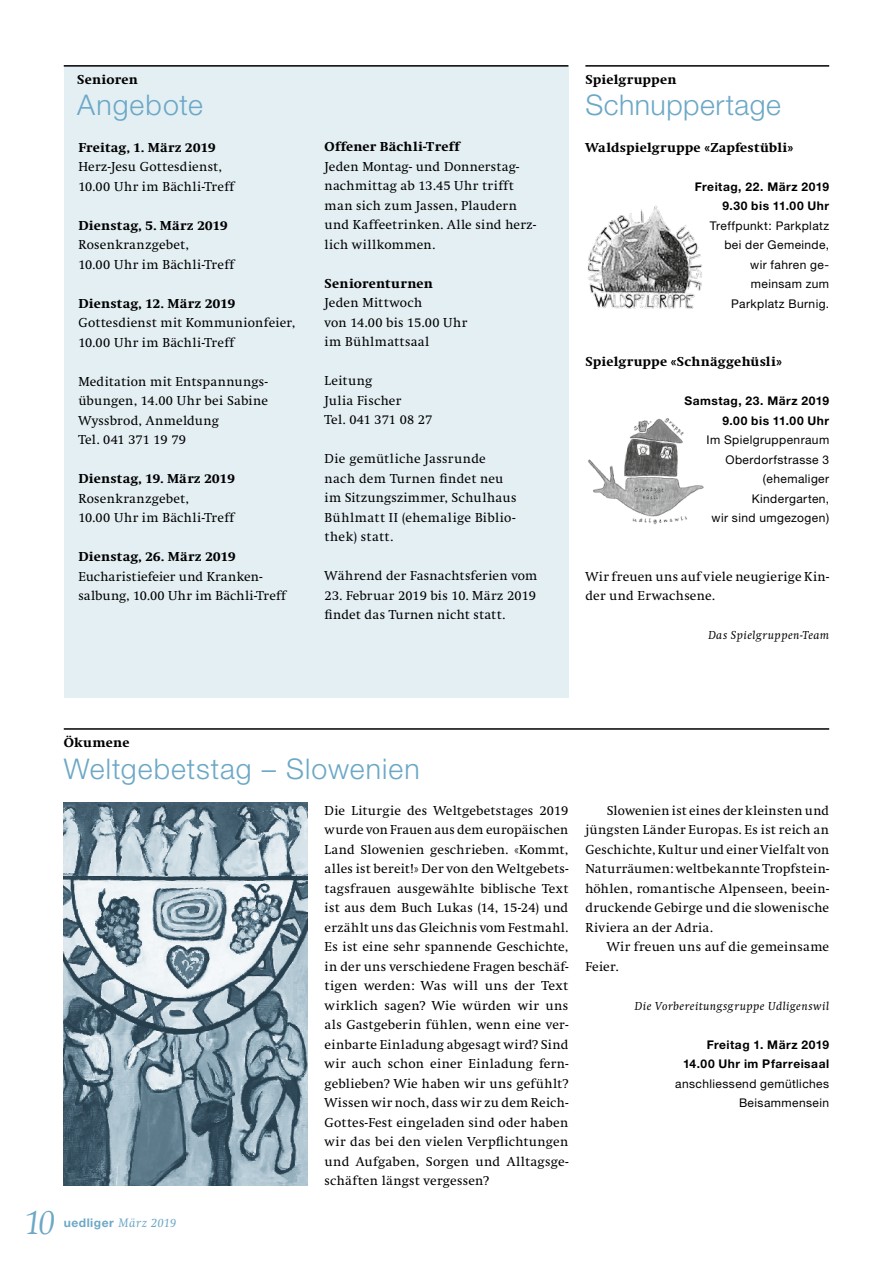
<style>
.page{position:relative;width:893px;height:1263px;background:#fff}
.page>*{position:absolute;margin:0;border:0;box-sizing:border-box;transform-origin:0 0}
.t1{font:italic 300 36px "Swift";color:#6ca8c6}
.t2{font:300 28.5px "Helvetica Neue";letter-spacing:.03em;color:#6ca8c6}
.t3{font:13.5px/19.5px "Swift";letter-spacing:.02em;color:#000}
.t4{font:800 13.5px "Swift";letter-spacing:.02em;color:#000}
.t5{font:12px/19.5px "Helvetica Neue";letter-spacing:.035em;color:#000;text-align:right}
.t6{font:700 12px/19.5px "Helvetica Neue";letter-spacing:.045em;color:#000;text-align:right}
.t7{font:italic 12px "Swift";letter-spacing:.045em;color:#000}
.t8{font:700 12px "Helvetica Neue";letter-spacing:.045em;color:#6ca8c6}
.s1{font-family:"Swift";font-weight:400;font-style:italic;font-size:12.75px}
</style>
<div class="page">
<hr style="left:585px;top:65px;width:244px;height:2px;background:#000">
<img style="left:588px;top:418px;width:116px;height:107px">
<div style="left:64px;top:65px;width:504px;height:633px;background:#e2eef4"></div>
<hr style="left:64px;top:65px;width:504px;height:2px;background:#000">
<hr style="left:64px;top:728px;width:765px;height:2px;background:#000">
<img style="left:64px;top:803px;width:244px;height:382px">
<img style="left:588px;top:205px;width:114px;height:104px">
<p class="t4" style="left:77px;top:72px;width:62px">Senioren</p>
<h2 class="t2" style="left:77px;top:88px;width:127px">Angebote</h2>
<p class="t4" style="left:78px;top:140px;width:139px">Freitag, 1. März 2019</p>
<p class="t3" style="left:78px;top:157px;width:157px">Herz-Jesu Gottesdienst,<br>10.00 Uhr im Bächli-Treff</p>
<p class="t4" style="left:78px;top:218px;width:151px">Dienstag, 5. März 2019</p>
<p class="t3" style="left:78px;top:235px;width:157px">Rosenkranzgebet,<br>10.00 Uhr im Bächli-Treff</p>
<p class="t4" style="left:78px;top:296px;width:158px">Dienstag, 12. März 2019</p>
<p class="t3" style="left:78px;top:313px;width:219px">Gottesdienst mit Kommunionfeier,<br>10.00 Uhr im Bächli-Treff</p>
<p class="t3" style="left:78px;top:372px;width:191px">Meditation mit Entspannungs&shy;übungen, 14.00 Uhr bei Sabine<br>Wyssbrod, Anmeldung<br>Tel. 041 371 19 79</p>
<p class="t4" style="left:78px;top:471px;width:158px">Dienstag, 19. März 2019</p>
<p class="t3" style="left:78px;top:489px;width:157px">Rosenkranzgebet,<br>10.00 Uhr im Bächli-Treff</p>
<p class="t4" style="left:78px;top:549px;width:159px">Dienstag, 26. März 2019</p>
<p class="t3" style="left:78px;top:567px;width:209px">Eucharistiefeier und Kranken&shy;salbung, 10.00 Uhr im Bächli-Treff</p>
<p class="t4" style="left:325px;top:139px;width:137px">Offener Bächli-Treff</p>
<p class="t3" style="left:325px;top:157px;width:213px">Jeden Montag- und Donnerstag&shy;nachmittag ab 13.45 Uhr trifft man sich zum Jassen, Plaudern und Kaffeetrinken. Alle sind herz&shy;lich willkommen.</p>
<p class="t4" style="left:325px;top:276px;width:110px">Seniorenturnen</p>
<p class="t3" style="left:325px;top:294px;width:144px">Jeden Mittwoch<br>von 14.00 bis 15.00 Uhr im Bühlmattsaal</p>
<p class="t3" style="left:325px;top:372px;width:109px">Leitung<br>Julia Fischer<br>Tel. 041 371 08 27</p>
<p class="t3" style="left:325px;top:449px;width:194px">Die gemütliche Jassrunde nach dem Turnen findet neu im Sitzungszimmer, Schulhaus<br>Bühlmatt II (ehemalige Biblio&shy;thek) statt.</p>
<p class="t3" style="left:325px;top:566px;width:214px">Während der Fasnachtsferien vom</p>
<p class="t3" style="left:325px;top:586px;width:213px">23. Februar 2019 bis 10. März 2019 findet das Turnen nicht statt.</p>
<p class="t4" style="left:585px;top:72px;width:93px">Spielgruppen</p>
<h2 class="t2" style="left:585px;top:88px;width:197px">Schnuppertage</h2>
<p class="t4" style="left:585px;top:140px;width:209px">Waldspielgruppe «Zapfestübli»</p>
<p class="t6" style="left:695px;top:176px;width:136px">Freitag, 22. März 2019<br>9.30 bis 11.00 Uhr</p>
<p class="t5" style="left:710px;top:215px;width:121px">Treffpunkt: Parkplatz bei der Gemeinde, wir fahren ge&shy;meinsam zum<br>Parkplatz Burnig.</p>
<p class="t4" style="left:585px;top:354px;width:198px">Spielgruppe «Schnäggehüsli»</p>
<p class="t6" style="left:684px;top:391px;width:146px">Samstag, 23. März 2019<br>9.00 bis 11.00 Uhr</p>
<p class="t5" style="left:707px;top:430px;width:124px">Im Spielgruppenraum<br>Oberdorfstrasse 3 (ehemaliger<br>Kindergarten,<br>wir sind umgezogen)</p>
<p class="t3" style="left:585px;top:567px;width:245px">Wir freuen uns auf viele neugierige Kin&shy;der und Erwachsene.</p>
<p class="t7" style="left:708px;top:629px;width:122px">Das Spielgruppen-Team</p>
<p class="t4" style="left:64px;top:735px;width:67px">Ökumene</p>
<h2 class="t2" style="left:64px;top:751px;width:357px">Weltgebetstag – Slowenien</h2>
<p class="t3" style="left:325px;top:801px;width:245px;text-align:justify">Die Liturgie des Weltgebetstages 2019 wurde von Frauen aus dem europäischen Land Slowenien geschrieben. «Kommt, alles ist bereit!» Der von den Weltgebets&shy;tagsfrauen ausgewählte biblische Text ist aus dem Buch Lukas (14, 15-24) und erzählt uns das Gleichnis vom Festmahl.<br>Es ist eine sehr spannende Geschichte, in der uns verschiedene Fragen beschäf&shy;tigen werden: Was will uns der Text wirklich sagen? Wie würden wir uns als Gastgeberin fühlen, wenn eine ver&shy;einbarte Einladung abgesagt wird? Sind wir auch schon einer Einladung fern&shy;geblieben? Wie haben wir uns gefühlt?<br>Wissen wir noch, dass wir zu dem Reich-Gottes-Fest eingeladen sind oder haben wir das bei den vielen Verpflichtungen und Aufgaben, Sorgen und Alltagsge&shy;schäften längst vergessen?</p>
<p class="t3" style="left:585px;top:801px;width:245px;text-align:justify;text-indent:21px">Slowenien ist eines der kleinsten und jüngsten Länder Europas. Es ist reich an Geschichte, Kultur und einer Vielfalt von Naturräumen: weltbekannte Tropfstein&shy;höhlen, romantische Alpenseen, beein&shy;druckende Gebirge und die slowenische Riviera an der Adria.</p>
<p class="t3" style="left:585px;top:937px;width:245px;text-indent:21px">Wir freuen uns auf die gemeinsame<br>Feier.</p>
<p class="t7" style="left:635px;top:999px;width:196px">Die Vorbereitungsgruppe Udligenswil</p>
<p class="t6" style="left:683px;top:1034px;width:148px">Freitag 1. März 2019<br>14.00 Uhr im Pfarreisaal</p>
<p class="t5" style="left:675px;top:1073px;width:156px">anschliessend gemütliches<br>Beisammensein</p>
<h1 class="t1" style="left:25px;top:1202px;width:32px">10</h1>
<p class="t8" style="left:64px;top:1215px;width:114px">uedliger <span class="s1">März 2019</span></p>
</div>
